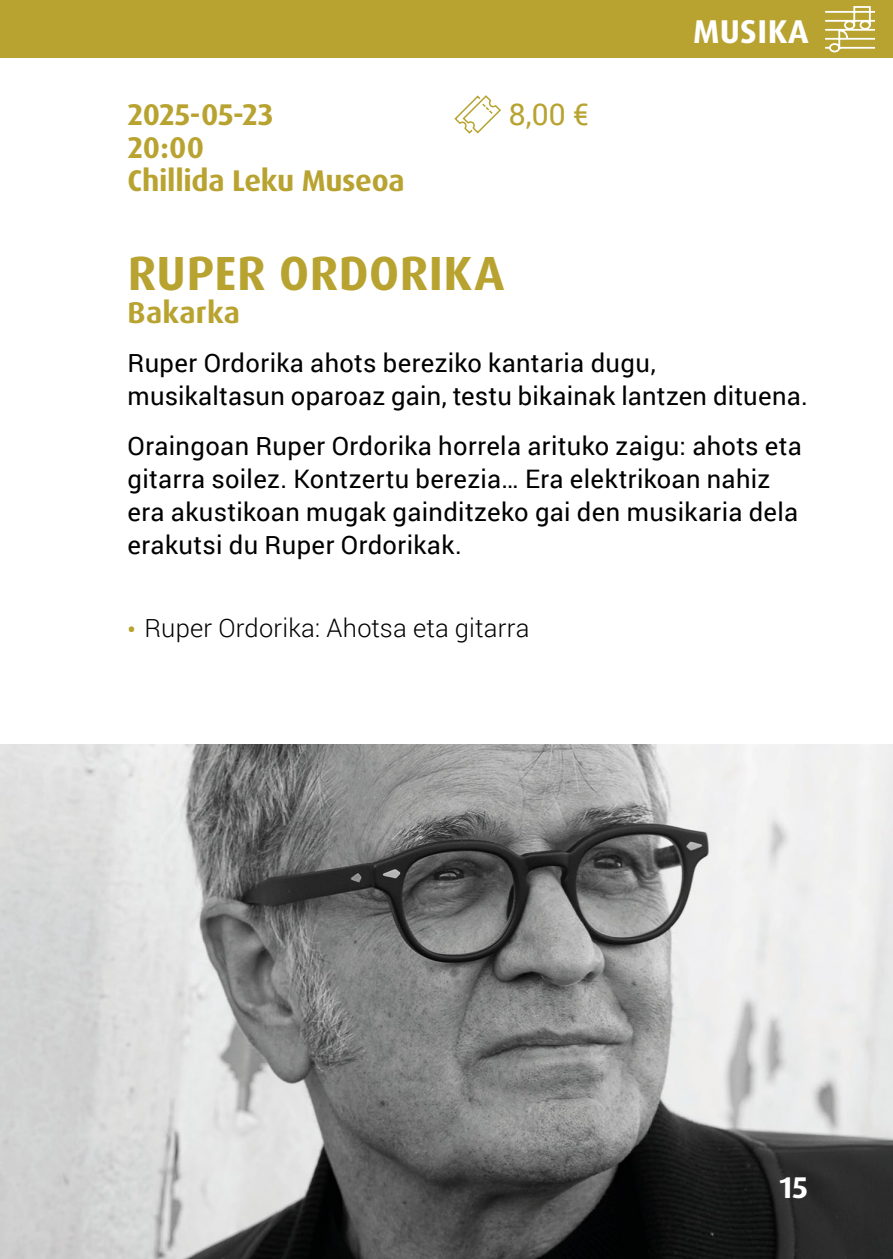
<style>
.page{position:relative;width:893px;height:1259px;background:#fff}
.page>*{position:absolute;margin:0;border:0;box-sizing:border-box;transform-origin:0 0}
.t1{font:700 48px "Dax Pro";letter-spacing:.01em;color:#b8a331}
.t2{font:700 33px "Dax Pro";letter-spacing:.015em;color:#fff}
.t3{font:700 30px/33px "Dax Pro";letter-spacing:-.01em;color:#b8a331}
.t4{font:700 30px "Dax Pro";letter-spacing:.01em;color:#b8a331}
.t5{font:30px "Roboto";color:#b8a331}
.t6{font:700 30px "Dax Pro";color:#fff}
.t7{font:25.5px/33px "Roboto";letter-spacing:.015em;color:#000}
.t8{font:300 25.5px "Roboto";letter-spacing:.01em;color:#000}
.s1{font-family:"Graftyne Display";font-weight:700;font-size:30px;color:#b8a331}
</style>
<div class="page">
<img style="left:0;top:744px;width:893px;height:515px">
<div style="left:0;top:0;width:893px;height:58px;background:#b8a331"></div>
<svg style="left:825px;top:6px;width:50px;height:47px"></svg>
<svg style="left:454px;top:95px;width:47px;height:39px"></svg>
<p class="t3" style="left:128px;top:98px;width:279px">2025-05-23<br>20:00<br>Chillida Leku Museoa</p>
<p class="t5" style="left:509px;top:93px;width:81px">8,00 €</p>
<p class="t2" style="left:693px;top:10px;width:117px">MUSIKA</p>
<h1 class="t1" style="left:128px;top:242px;width:378px">RUPER ORDORIKA</h1>
<p class="t4" style="left:128px;top:293px;width:114px">Bakarka</p>
<p class="t7" style="left:128px;top:346px;width:682px">Ruper Ordorika ahots bereziko kantaria dugu, musikaltasun oparoaz gain, testu bikainak lantzen dituena.</p>
<p class="t7" style="left:128px;top:428px;width:676px">Oraingoan Ruper Ordorika horrela arituko zaigu: ahots eta gitarra soilez. Kontzertu berezia… Era elektrikoan nahiz era akustikoan mugak gainditzeko gai den musikaria dela erakutsi du Ruper Ordorikak.</p>
<p class="t8" style="left:128px;top:610px;width:403px"><span class="s1">•</span> Ruper Ordorika: Ahotsa eta gitarra</p>
<p class="t6" style="left:779px;top:1168px;width:30px">15</p>
</div>
